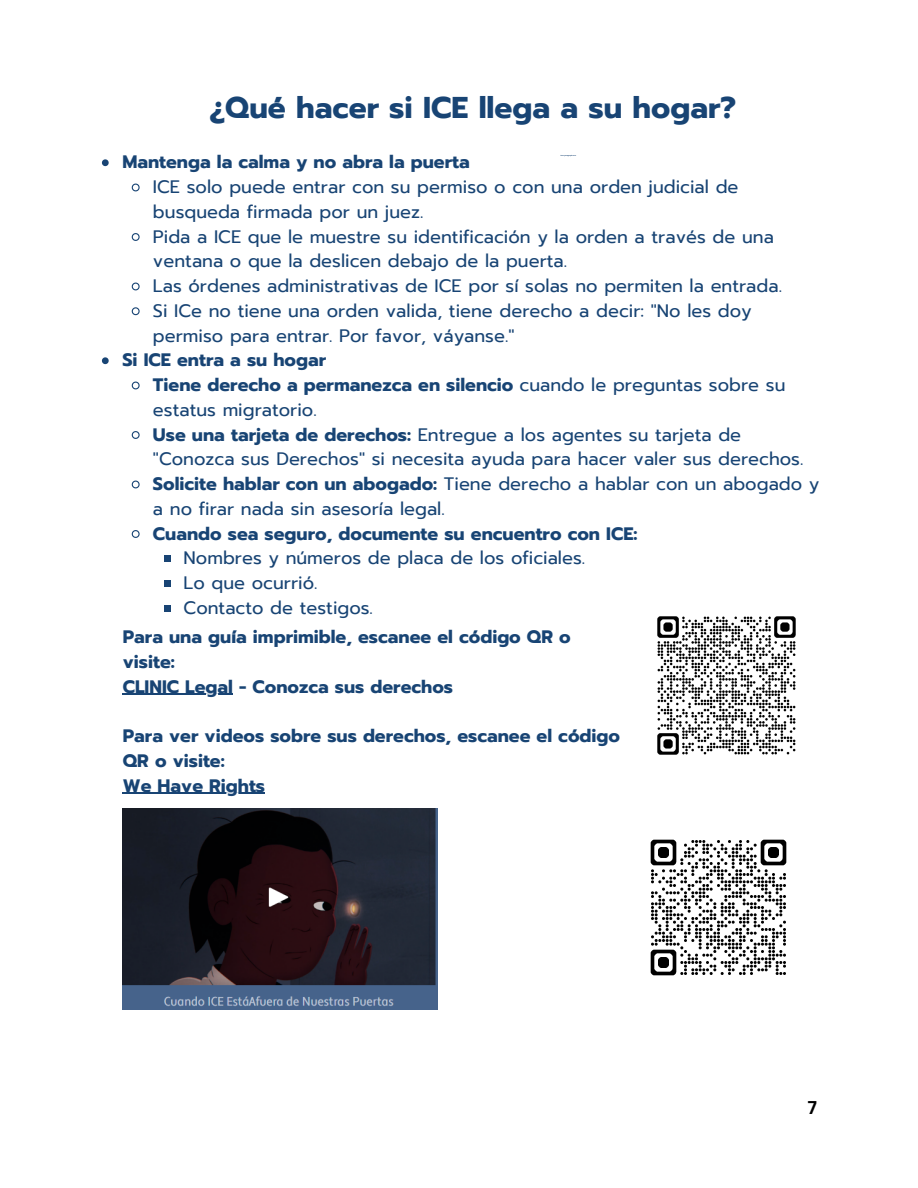
<style>
.page{position:relative;width:918px;height:1188px;background:#fff}
.page>*{position:absolute;margin:0;border:0;box-sizing:border-box;transform-origin:0 0}
.t1{font:700 30px "Prompt";color:#184474}
.t2{font:18px/24.8px "Prompt";color:#184474}
.t3{font:700 18px/24.8px "Prompt";color:#184474}
.t4{font:700 18px "Canva Sans";color:#000}
.s1{font-weight:700}
</style>
<div class="page">
<img style="left:657px;top:616px;width:139px;height:139px">
<img style="left:123px;top:808px;width:315px;height:202px">
<img style="left:650px;top:839px;width:137px;height:137px">
<svg style="left:102px;top:159px;width:7px;height:7px"></svg>
<svg style="left:131px;top:183px;width:9px;height:9px"></svg>
<svg style="left:131px;top:233px;width:9px;height:8px"></svg>
<svg style="left:131px;top:282px;width:9px;height:9px"></svg>
<svg style="left:131px;top:307px;width:9px;height:9px"></svg>
<svg style="left:102px;top:357px;width:7px;height:7px"></svg>
<svg style="left:131px;top:381px;width:9px;height:9px"></svg>
<svg style="left:131px;top:431px;width:9px;height:8px"></svg>
<svg style="left:131px;top:480px;width:9px;height:9px"></svg>
<svg style="left:131px;top:530px;width:9px;height:8px"></svg>
<div style="left:164px;top:555px;width:7px;height:7px;background:#184474"></div>
<div style="left:164px;top:580px;width:7px;height:7px;background:#184474"></div>
<div style="left:164px;top:605px;width:7px;height:7px;background:#184474"></div>
<hr style="left:123px;top:694px;width:110px;height:1px;background:#184474">
<hr style="left:123px;top:793px;width:142px;height:1px;background:#184474">
<p class="t1" style="left:210px;top:85px;width:528px">¿Qué hacer si ICE llega a su hogar?</p>
<h1 class="t3" style="left:122px;top:150px;width:349px">Mantenga la calma y no abra la puerta</h1>
<p class="t2" style="left:153px;top:175px;width:587px">ICE solo puede entrar con su permiso o con una orden judicial de busqueda firmada por un juez.</p>
<p class="t2" style="left:153px;top:224px;width:622px">Pida a ICE que le muestre su identificación y la orden a través de una ventana o que la deslicen debajo de la puerta.</p>
<p class="t2" style="left:153px;top:274px;width:631px">Las órdenes administrativas de ICE por sí solas no permiten la entrada.</p>
<p class="t2" style="left:153px;top:298px;width:600px">Si ICe no tiene una orden valida, tiene derecho a decir: "No les doy permiso para entrar. Por favor, váyanse."</p>
<p class="t3" style="left:122px;top:348px;width:205px">Si ICE entra a su hogar</p>
<p class="t2" style="left:153px;top:373px;width:634px"><span class="s1">Tiene derecho a permanezca en silencio</span> cuando le preguntas sobre su estatus migratorio.</p>
<p class="t2" style="left:153px;top:422px;width:652px"><span class="s1">Use una tarjeta de derechos:</span> Entregue a los agentes su tarjeta de "Conozca sus Derechos" si necesita ayuda para hacer valer sus derechos.</p>
<p class="t2" style="left:153px;top:472px;width:668px"><span class="s1">Solicite hablar con un abogado:</span> Tiene derecho a hablar con un abogado y a no firar nada sin asesoría legal.</p>
<p class="t3" style="left:153px;top:521px;width:486px">Cuando sea seguro, documente su encuentro con ICE:</p>
<p class="t2" style="left:184px;top:546px;width:403px">Nombres y números de placa de los oficiales.</p>
<p class="t2" style="left:184px;top:571px;width:136px">Lo que ocurrió.</p>
<p class="t2" style="left:184px;top:595px;width:191px">Contacto de testigos.</p>
<h2 class="t3" style="left:123px;top:625px;width:449px">Para una guía imprimible, escanee el código QR o visite:</h2>
<h2 class="t3" style="left:123px;top:674px;width:332px">CLINIC Legal - Conozca sus derechos</h2>
<h2 class="t3" style="left:123px;top:724px;width:499px">Para ver videos sobre sus derechos, escanee el código<br>QR o visite:</h2>
<p class="t3" style="left:123px;top:773px;width:144px">We Have Rights</p>
<p class="t4" style="left:808px;top:1094px;width:11px">7</p>
</div>
